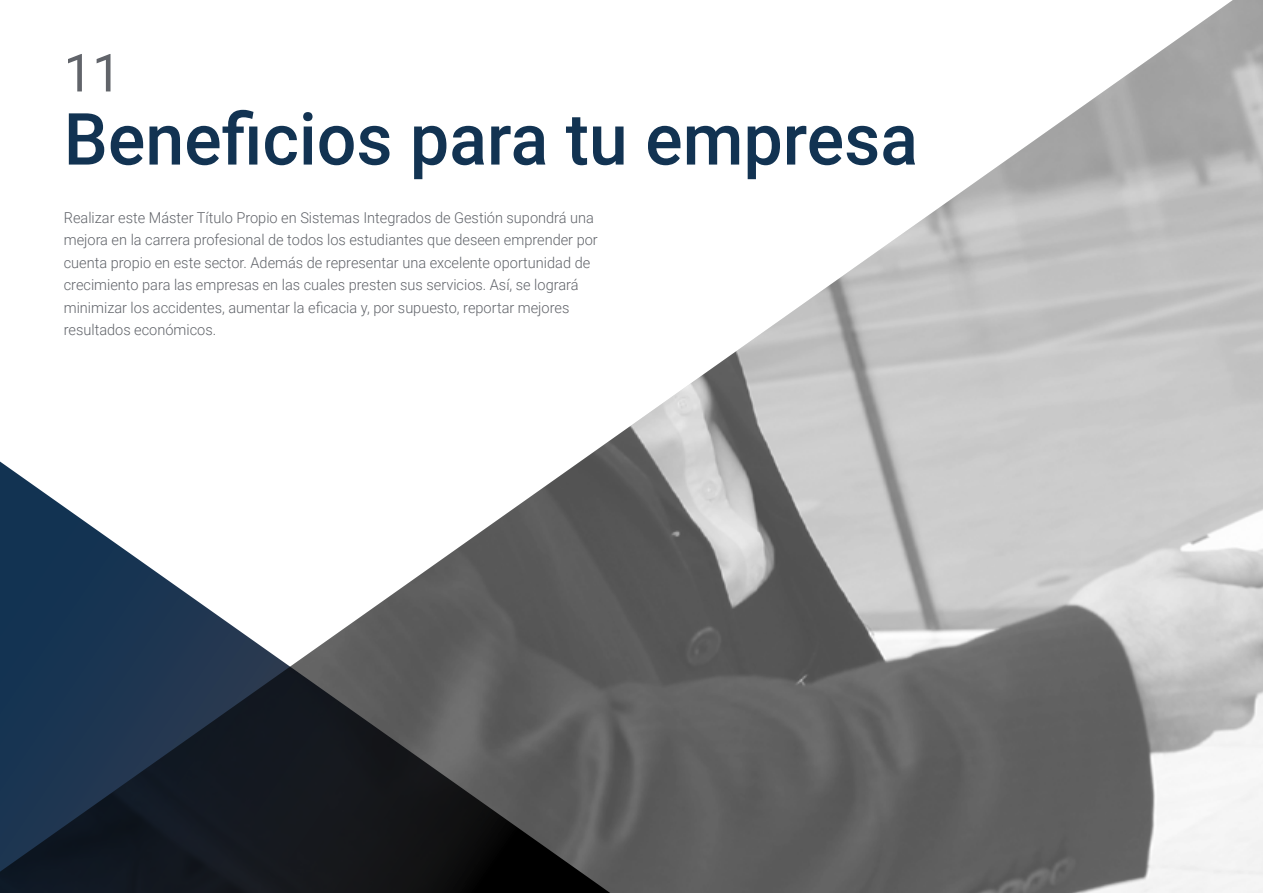
<style>
.page{position:relative;width:1263px;height:893px;background:#fff}
.page>*{position:absolute;margin:0;border:0;box-sizing:border-box;transform-origin:0 0}
.t1{font:500 72px "Roboto";color:#123352}
.t2{font:52.5px "Roboto";color:#61646a}
.t3{font:300 15px/22.5px "Roboto";color:#61646a}
</style>
<div class="page">
<img style="left:602px;top:0;width:661px;height:893px">
<svg style="left:0;top:446px;width:640px;height:447px"></svg>
<h2 class="t2" style="left:64px;top:36px;width:59px">11</h2>
<h1 class="t1" style="left:64px;top:89px;width:856px">Beneficios para tu empresa</h1>
<p class="t3" style="left:64px;top:205px;width:535px">Realizar este Máster Título Propio en Sistemas Integrados de Gestión supondrá una mejora en la carrera profesional de todos los estudiantes que deseen emprender por cuenta propio en este sector. Además de representar una excelente oportunidad de crecimiento para las empresas en las cuales presten sus servicios. Así, se logrará minimizar los accidentes, aumentar la eficacia y, por supuesto, reportar mejores resultados económicos.</p>
</div>
